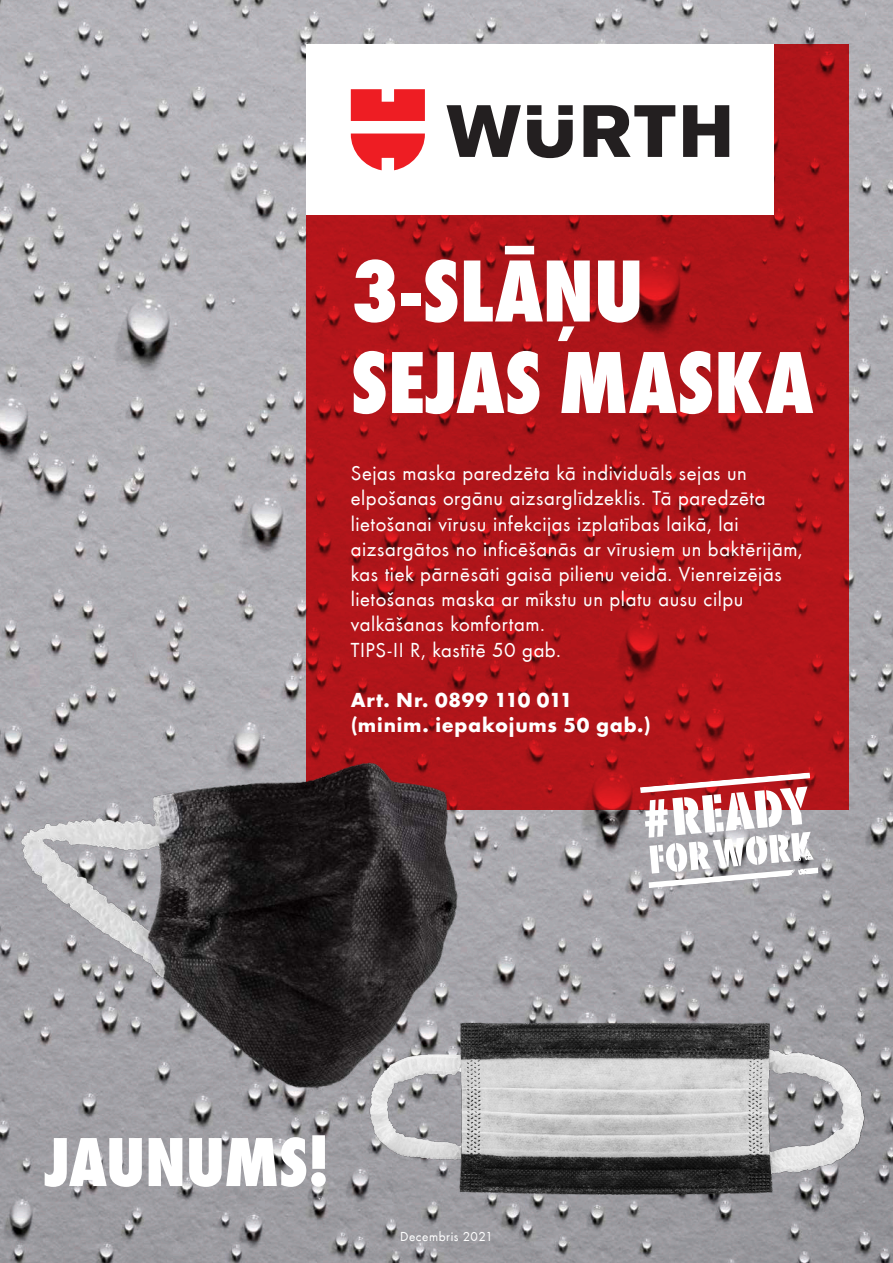
<style>
.page{position:relative;width:893px;height:1263px;background:#fff}
.page>*{position:absolute;margin:0;border:0;box-sizing:border-box;transform-origin:0 0}
.t1{font:91.5px/91.5px "Wuerth Extra Bold Cond Caps";color:#fff}
.t2{font:72px "Wuerth Extra Bold Cond Caps";letter-spacing:-.01em;color:#fff}
.t3{font:21px/25.2px "Wuerth";letter-spacing:.025em;color:#fff}
.t4{font:700 21px/25.2px "Wuerth";letter-spacing:.035em;color:#fff}
.t5{font:13.5px "Wuerth";letter-spacing:.04em;color:#fff}
</style>
<div class="page">
<img style="left:0;top:0;width:893px;height:1263px">
<svg style="left:306px;top:45px;width:542px;height:765px;background:#af1419"></svg>
<div style="left:306px;top:45px;width:468px;height:170px;background:#fff"></div>
<svg style="left:446px;top:105px;width:283px;height:53px"></svg>
<svg style="left:351px;top:89px;width:74px;height:81px"></svg>
<svg style="left:640px;top:772px;width:178px;height:116px"></svg>
<img style="left:0;top:699px;width:577px;height:451px">
<img style="left:341px;top:925px;width:552px;height:338px">
<h1 class="t1" style="left:351px;top:240px;width:464px">3-SLĀŅU<br>SEJAS MASKA</h1>
<p class="t3" style="left:351px;top:460px;width:453px">Sejas maska paredzēta kā individuāls sejas un elpošanas orgānu aizsarglīdzeklis. Tā paredzēta lietošanai vīrusu infekcijas izplatības laikā, lai aizsargātos no inficēšanās ar vīrusiem un baktērijām, kas tiek pārnēsāti gaisā pilienu veidā. Vienreizējās lietošanas maska ar mīkstu un platu ausu cilpu valkāšanas komfortam.<br>TIPS-II R, kastītē 50 gab.</p>
<p class="t4" style="left:351px;top:686px;width:301px">Art. Nr. 0899 110 011 (minim. iepakojums 50 gab.)</p>
<h2 class="t2" style="left:45px;top:1111px;width:287px">JAUNUMS!</h2>
<p class="t5" style="left:400px;top:1228px;width:94px">Decembris 2021</p>
</div>
